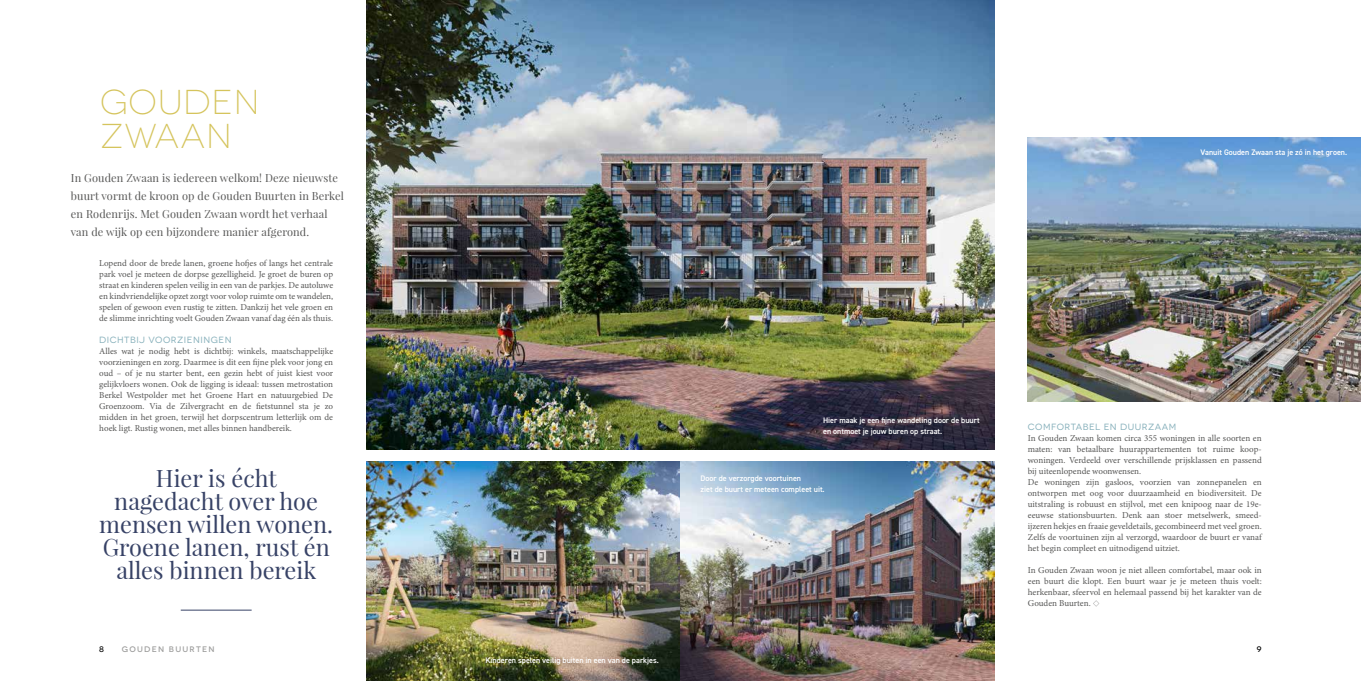
<style>
.page{position:relative;width:1361px;height:681px;background:#fff}
.page>*{position:absolute;margin:0;border:0;box-sizing:border-box;transform-origin:0 0}
.t1{font:300 34.5px/34.5px "Novecentowide";letter-spacing:.03em;color:#d5c45d}
.t2{font:23.5px/23px "Playfair Display";color:#374266;text-align:center}
.t3{font:11px/18px "Playfair Display";letter-spacing:.01em;color:#575756}
.t4{font:9px/11px "Minion Pro";color:#575756;text-align:justify}
.t5{font:9px "Novecentowide";letter-spacing:.06em;color:#85afba}
.t6{font:600 8px/11px "DIN2014";color:#fff}
.t7{font:500 8px "Novecentowide";letter-spacing:.16em;color:#9d9d9c}
.t8{font:500 8px "Novecentowide";color:#000}
</style>
<div class="page">
<hr style="left:181px;top:609px;width:71px;height:1px;background:#374266">
<img style="left:367px;top:0;width:627px;height:449px">
<img style="left:367px;top:461px;width:313px;height:219px">
<img style="left:1028px;top:137px;width:333px;height:264px">
<img style="left:680px;top:461px;width:314px;height:219px">
<svg style="left:1093px;top:600px;width:6px;height:6px"></svg>
<h1 class="t1" style="left:100px;top:85px;width:161px">GOUDEN<br>ZWAAN</h1>
<p class="t3" style="left:71px;top:168px;width:275px">In Gouden Zwaan is iedereen welkom! Deze nieuwste buurt vormt de kroon op de Gouden Buurten in Berkel en Rodenrijs. Met Gouden Zwaan wordt het verhaal van de wijk op een bijzondere manier afgerond.</p>
<p class="t4" style="left:99px;top:258px;width:235px">Lopend door de brede lanen, groene hofjes of langs het centrale park voel je meteen de dorpse gezelligheid. Je groet de buren op straat en kinderen spelen veilig in een van de parkjes. De autoluwe en kindvriendelijke opzet zorgt voor volop ruimte om te wandelen, spelen of gewoon even rustig te zitten. Dankzij het vele groen en de slimme inrichting voelt Gouden Zwaan vanaf dag één als thuis.</p>
<p class="t5" style="left:99px;top:335px;width:134px">DICHTBIJ VOORZIENINGEN</p>
<p class="t4" style="left:99px;top:346px;width:235px">Alles wat je nodig hebt is dichtbij: winkels, maatschappelijke voorzieningen en zorg. Daarmee is dit een fijne plek voor jong en oud – of je nu starter bent, een gezin hebt of juist kiest voor gelijkvloers wonen. Ook de ligging is ideaal: tussen metrostation Berkel Westpolder met het Groene Hart en natuurgebied De Groenzoom. Via de Zilvergracht en de fietstunnel sta je zo midden in het groen, terwijl het dorpscentrum letterlijk om de hoek ligt. Rustig wonen, met alles binnen handbereik.</p>
<h2 class="t2" style="left:99px;top:466px;width:235px">Hier is écht nagedacht over hoe mensen willen wonen.<br>Groene lanen, rust én alles binnen bereik</h2>
<p class="t6" style="left:1200px;top:146px;width:148px">Vanuit Gouden Zwaan sta je zó in het groen.</p>
<p class="t6" style="left:823px;top:414px;width:158px">Hier maak je een fijne wandeling door de buurt en ontmoet je jouw buren op straat.</p>
<p class="t6" style="left:700px;top:473px;width:126px">Door de verzorgde voortuinen<br>ziet de buurt er meteen compleet uit.</p>
<p class="t5" style="left:1028px;top:421px;width:150px">COMFORTABEL EN DUURZAAM</p>
<p class="t4" style="left:1028px;top:432px;width:235px;text-align:left">In Gouden Zwaan komen circa 355 woningen in alle soorten en maten: van betaalbare huurappartementen tot ruime koop&shy;woningen. Verdeeld over verschillende prijsklassen en passend bij uiteenlopende woonwensen.<br>De woningen zijn gasloos, voorzien van zonnepanelen en ontworpen met oog voor duurzaamheid en biodiversiteit. De uitstraling is robuust en stijlvol, met een knipoog naar de 19e&shy;eeuwse stationsbuurten. Denk aan stoer metselwerk, smeed&shy;ijzeren hekjes en fraaie geveldetails, gecombineerd met veel groen.<br>Zelfs de voortuinen zijn al verzorgd, waardoor de buurt er vanaf het begin compleet en uitnodigend uitziet.</p>
<p class="t4" style="left:1028px;top:564px;width:235px">In Gouden Zwaan woon je niet alleen comfortabel, maar ook in een buurt die klopt. Een buurt waar je je meteen thuis voelt: herkenbaar, sfeervol en helemaal passend bij het karakter van de Gouden Buurten.</p>
<p class="t8" style="left:99px;top:643px;width:6px">8</p>
<p class="t7" style="left:122px;top:643px;width:94px">GOUDEN BUURTEN</p>
<p class="t8" style="left:1257px;top:643px;width:6px">9</p>
<p class="t6" style="left:485px;top:654px;width:175px">Kinderen spelen veilig buiten in een van de parkjes.</p>
</div>
